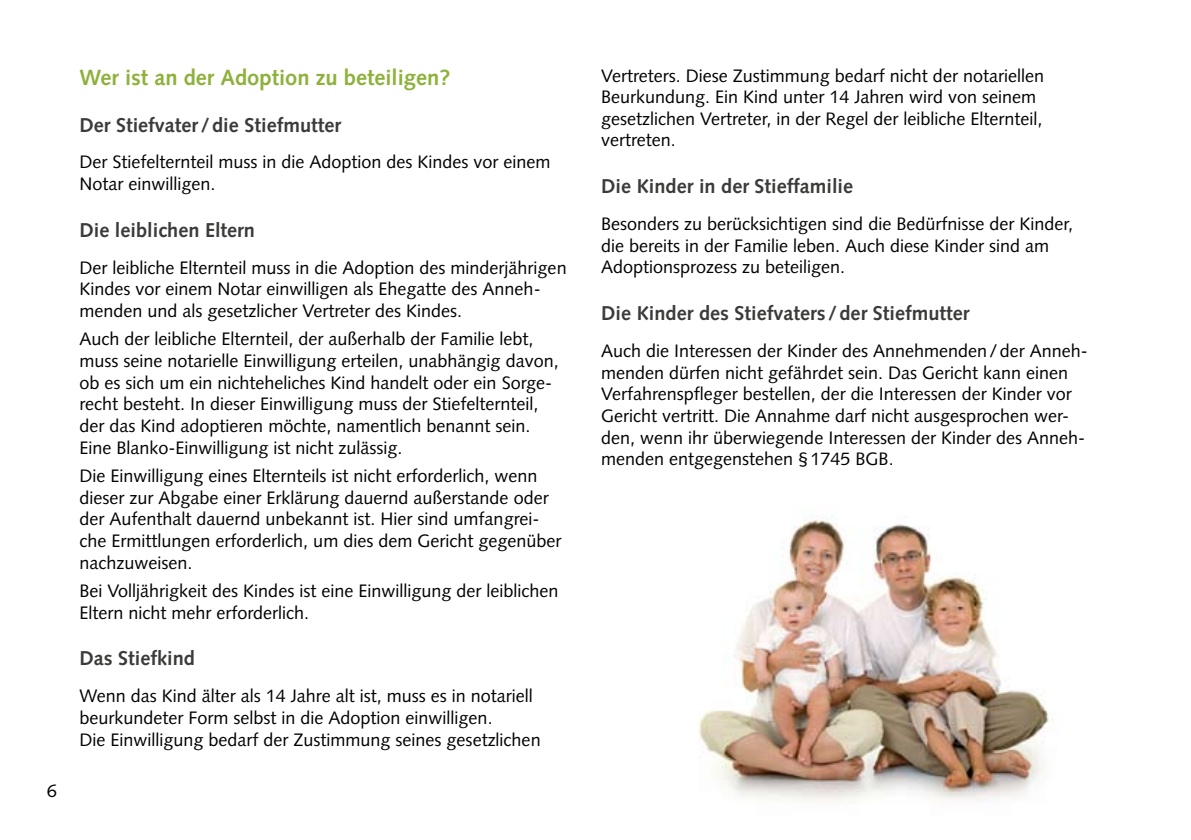
<style>
.page{position:relative;width:1191px;height:840px;background:#fff}
.page>*{position:absolute;margin:0;border:0;box-sizing:border-box;transform-origin:0 0}
.t1{font:700 22px "Syntax";color:#8eb13b}
.t2{font:700 20px "Syntax";color:#3c3b3a}
.t3{font:18px/21.6px "Syntax";color:#000}
</style>
<div class="page">
<img style="left:699px;top:516px;width:350px;height:287px">
<p class="t3" style="left:47px;top:779px;width:12px">6</p>
<p class="t1" style="left:79px;top:65px;width:372px">Wer ist an der Adoption zu beteiligen?</p>
<p class="t2" style="left:79px;top:113px;width:263px">Der Stiefvater /die Stiefmutter</p>
<p class="t3" style="left:79px;top:151px;width:473px">Der Stiefelternteil muss in die Adoption des Kindes vor einem<br>Notar einwilligen.</p>
<p class="t2" style="left:79px;top:218px;width:177px">Die leiblichen Eltern</p>
<p class="t3" style="left:79px;top:257px;width:489px">Der leibliche Elternteil muss in die Adoption des minderjährigen<br>Kindes vor einem Notar einwilligen als Ehegatte des Anneh&shy;menden und als gesetzlicher Vertreter des Kindes.</p>
<p class="t3" style="left:79px;top:328px;width:481px">Auch der leibliche Elternteil, der außerhalb der Familie lebt, muss seine notarielle Einwilligung erteilen, unabhängig davon, ob es sich um ein nichteheliches Kind handelt oder ein Sorge&shy;recht besteht. In dieser Einwilligung muss der Stiefelternteil, der das Kind adoptieren möchte, namentlich benannt sein.<br>Eine Blanko-Einwilligung ist nicht zulässig.</p>
<p class="t3" style="left:79px;top:465px;width:483px">Die Einwilligung eines Elternteils ist nicht erforderlich, wenn dieser zur Abgabe einer Erklärung dauernd außerstande oder der Aufenthalt dauernd unbekannt ist. Hier sind umfangrei&shy;che Ermittlungen erforderlich, um dies dem Gericht gegenüber nachzuweisen.</p>
<p class="t3" style="left:79px;top:579px;width:480px">Bei Volljährigkeit des Kindes ist eine Einwilligung der leiblichen<br>Eltern nicht mehr erforderlich.</p>
<p class="t2" style="left:79px;top:646px;width:117px">Das Stiefkind</p>
<p class="t3" style="left:79px;top:685px;width:463px">Wenn das Kind älter als 14 Jahre alt ist, muss es in notariell beurkundeter Form selbst in die Adoption einwilligen.<br>Die Einwilligung bedarf der Zustimmung seines gesetzlichen</p>
<p class="t3" style="left:601px;top:65px;width:444px">Vertreters. Diese Zustimmung bedarf nicht der notariellen Beurkundung. Ein Kind unter 14 Jahren wird von seinem gesetzlichen Vertreter, in der Regel der leibliche Elternteil, vertreten.</p>
<p class="t2" style="left:601px;top:175px;width:253px">Die Kinder in der Stieffamilie</p>
<p class="t3" style="left:601px;top:213px;width:473px">Besonders zu berücksichtigen sind die Bedürfnisse der Kinder, die bereits in der Familie leben. Auch diese Kinder sind am<br>Adoptionsprozess zu beteiligen.</p>
<p class="t2" style="left:601px;top:301px;width:370px">Die Kinder des Stiefvaters /der Stiefmutter</p>
<p class="t3" style="left:601px;top:340px;width:488px">Auch die Interessen der Kinder des Annehmenden/der Anneh&shy;menden dürfen nicht gefährdet sein. Das Gericht kann einen Verfahrenspfleger bestellen, der die Interessen der Kinder vor Gericht vertritt. Die Annahme darf nicht ausgesprochen wer&shy;den, wenn ihr überwiegende Interessen der Kinder des Anneh&shy;menden entgegenstehen §1745 BGB.</p>
</div>
